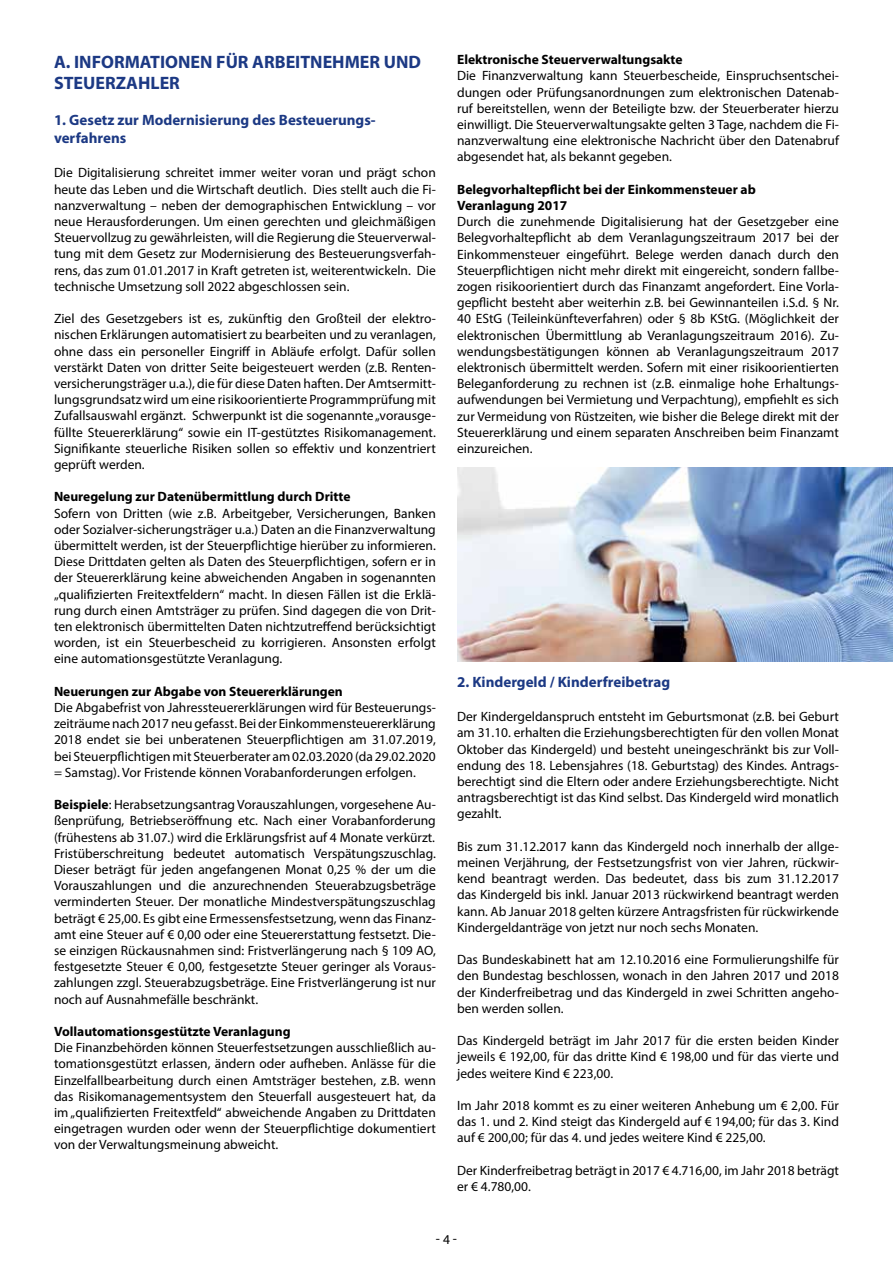
<style>
.page{position:relative;width:893px;height:1263px;background:#fff}
.page>*{position:absolute;margin:0;border:0;box-sizing:border-box;transform-origin:0 0}
.t1{font:700 18px/21.6px "Myriad Pro";color:#1c3984}
.t2{font:700 15px/18px "Myriad Pro";color:#1c3984}
.t3{font:13.5px/16.2px "Myriad Pro";color:#000;text-align:justify}
.t4{font:700 13.5px/16.2px "Myriad Pro";color:#000}
.s1{font-weight:700}
</style>
<div class="page">
<img style="left:457px;top:468px;width:436px;height:193px">
<h1 class="t1" style="left:54px;top:50px;width:369px">A. INFORMATIONEN FÜR ARBEITNEHMER UND<br>STEUERZAHLER</h1>
<p class="t2" style="left:54px;top:111px;width:323px">1. Gesetz zur Modernisierung des Besteuerungs&shy;verfahrens</p>
<p class="t3" style="left:54px;top:164px;width:383px">Die Digitalisierung schreitet immer weiter voran und prägt schon heute das Leben und die Wirtschaft deutlich. Dies stellt auch die Fi&shy;nanzverwaltung – neben der demographischen Entwicklung – vor neue Herausforderungen. Um einen gerechten und gleichmäßigen Steuervollzug zu gewährleisten, will die Regierung die Steuerverwal&shy;tung mit dem Gesetz zur Modernisierung des Besteuerungsverfah&shy;rens, das zum 01.01.2017 in Kraft getreten ist, weiterentwickeln. Die technische Umsetzung soll 2022 abgeschlossen sein.</p>
<p class="t3" style="left:54px;top:310px;width:383px">Ziel des Gesetzgebers ist es, zukünftig den Großteil der elektro&shy;nischen Erklärungen automatisiert zu bearbeiten und zu veranlagen, ohne dass ein personeller Eingriff in Abläufe erfolgt. Dafür sollen verstärkt Daten von dritter Seite beigesteuert werden (z.B. Renten&shy;versicherungsträger u.a.), die für diese Daten haften. Der Amtsermitt&shy;lungsgrundsatz wird um eine risikoorientierte Programmprüfung mit Zufallsauswahl ergänzt. Schwerpunkt ist die sogenannte „vorausge&shy;füllte Steuererklärung“ sowie ein IT-gestütztes Risikomanagement.<br>Signifikante steuerliche Risiken sollen so effektiv und konzentriert geprüft werden.</p>
<p class="t4" style="left:54px;top:488px;width:298px">Neuregelung zur Datenübermittlung durch Dritte</p>
<p class="t3" style="left:54px;top:505px;width:383px">Sofern von Dritten (wie z.B. Arbeitgeber, Versicherungen, Banken oder Sozialver-sicherungsträger u.a.) Daten an die Finanzverwaltung übermittelt werden, ist der Steuerpflichtige hierüber zu informieren.<br>Diese Drittdaten gelten als Daten des Steuerpflichtigen, sofern er in der Steuererklärung keine abweichenden Angaben in sogenannten „qualifizierten Freitextfeldern“ macht. In diesen Fällen ist die Erklä&shy;rung durch einen Amtsträger zu prüfen. Sind dagegen die von Drit&shy;ten elektronisch übermittelten Daten nichtzutreffend berücksichtigt worden, ist ein Steuerbescheid zu korrigieren. Ansonsten erfolgt eine automationsgestützte Veranlagung.</p>
<p class="t4" style="left:54px;top:683px;width:290px">Neuerungen zur Abgabe von Steuererklärungen</p>
<p class="t3" style="left:54px;top:699px;width:383px">Die Abgabefrist von Jahressteuererklärungen wird für Besteuerungs&shy;zeiträume nach 2017 neu gefasst. Bei der Einkommensteuererklärung 2018 endet sie bei unberatenen Steuerpflichtigen am 31.07.2019, bei Steuerpflichtigen mit Steuerberater am 02.03.2020 (da 29.02.2020 = Samstag). Vor Fristende können Vorabanforderungen erfolgen.</p>
<p class="t3" style="left:54px;top:796px;width:383px"><span class="s1">Beispiele</span>: Herabsetzungsantrag Vorauszahlungen, vorgesehene Au&shy;ßenprüfung, Betriebseröffnung etc. Nach einer Vorabanforderung (frühestens ab 31.07.) wird die Erklärungsfrist auf 4 Monate verkürzt.<br>Fristüberschreitung bedeutet automatisch Verspätungszuschlag.<br>Dieser beträgt für jeden angefangenen Monat 0,25 % der um die Vorauszahlungen und die anzurechnenden Steuerabzugsbeträge verminderten Steuer. Der monatliche Mindestverspätungszuschlag beträgt € 25,00. Es gibt eine Ermessensfestsetzung, wenn das Finanz&shy;amt eine Steuer auf € 0,00 oder eine Steuererstattung festsetzt. Die&shy;se einzigen Rückausnahmen sind: Fristverlängerung nach § 109 AO, festgesetzte Steuer € 0,00, festgesetzte Steuer geringer als Voraus&shy;zahlungen zzgl. Steuerabzugsbeträge. Eine Fristverlängerung ist nur noch auf Ausnahmefälle beschränkt.</p>
<p class="t4" style="left:54px;top:1023px;width:238px">Vollautomationsgestützte Veranlagung</p>
<p class="t3" style="left:54px;top:1039px;width:383px">Die Finanzbehörden können Steuerfestsetzungen ausschließlich au&shy;tomationsgestützt erlassen, ändern oder aufheben. Anlässe für die Einzelfallbearbeitung durch einen Amtsträger bestehen, z.B. wenn das Risikomanagementsystem den Steuerfall ausgesteuert hat, da im „qualifizierten Freitextfeld“ abweichende Angaben zu Drittdaten eingetragen wurden oder wenn der Steuerpflichtige dokumentiert von der Verwaltungsmeinung abweicht.</p>
<p class="t4" style="left:457px;top:51px;width:227px">Elektronische Steuerverwaltungsakte</p>
<p class="t3" style="left:457px;top:67px;width:383px">Die Finanzverwaltung kann Steuerbescheide, Einspruchsentschei&shy;dungen oder Prüfungsanordnungen zum elektronischen Datenab&shy;ruf bereitstellen, wenn der Beteiligte bzw. der Steuerberater hierzu einwilligt. Die Steuerverwaltungsakte gelten 3 Tage, nachdem die Fi&shy;nanzverwaltung eine elektronische Nachricht über den Datenabruf abgesendet hat, als bekannt gegeben.</p>
<p class="t4" style="left:457px;top:181px;width:300px">Belegvorhaltepflicht bei der Einkommensteuer ab<br>Veranlagung 2017</p>
<p class="t3" style="left:457px;top:213px;width:383px">Durch die zunehmende Digitalisierung hat der Gesetzgeber eine Belegvorhaltepflicht ab dem Veranlagungszeitraum 2017 bei der Einkommensteuer eingeführt. Belege werden danach durch den Steuerpflichtigen nicht mehr direkt mit eingereicht, sondern fallbe&shy;zogen risikoorientiert durch das Finanzamt angefordert. Eine Vorla&shy;gepflicht besteht aber weiterhin z.B. bei Gewinnanteilen i.S.d. § Nr.<br>40 EStG (Teileinkünfteverfahren) oder § 8b KStG. (Möglichkeit der elektronischen Übermittlung ab Veranlagungszeitraum 2016). Zu&shy;wendungsbestätigungen können ab Veranlagungszeitraum 2017 elektronisch übermittelt werden. Sofern mit einer risikoorientierten Beleganforderung zu rechnen ist (z.B. einmalige hohe Erhaltungs&shy;aufwendungen bei Vermietung und Verpachtung), empfiehlt es sich zur Vermeidung von Rüstzeiten, wie bisher die Belege direkt mit der Steuererklärung und einem separaten Anschreiben beim Finanzamt einzureichen.</p>
<p class="t2" style="left:457px;top:672px;width:215px">2. Kindergeld / Kinderfreibetrag</p>
<p class="t3" style="left:457px;top:708px;width:383px">Der Kindergeldanspruch entsteht im Geburtsmonat (z.B. bei Geburt am 31.10. erhalten die Erziehungsberechtigten für den vollen Monat Oktober das Kindergeld) und besteht uneingeschränkt bis zur Voll&shy;endung des 18. Lebensjahres (18. Geburtstag) des Kindes. Antrags&shy;berechtigt sind die Eltern oder andere Erziehungsberechtigte. Nicht antragsberechtigt ist das Kind selbst. Das Kindergeld wird monatlich gezahlt.</p>
<p class="t3" style="left:457px;top:838px;width:383px">Bis zum 31.12.2017 kann das Kindergeld noch innerhalb der allge&shy;meinen Verjährung, der Festsetzungsfrist von vier Jahren, rückwir&shy;kend beantragt werden. Das bedeutet, dass bis zum 31.12.2017 das Kindergeld bis inkl. Januar 2013 rückwirkend beantragt werden kann. Ab Januar 2018 gelten kürzere Antragsfristen für rückwirkende Kindergeldanträge von jetzt nur noch sechs Monaten.</p>
<p class="t3" style="left:457px;top:951px;width:383px">Das Bundeskabinett hat am 12.10.2016 eine Formulierungshilfe für den Bundestag beschlossen, wonach in den Jahren 2017 und 2018 der Kinderfreibetrag und das Kindergeld in zwei Schritten angeho&shy;ben werden sollen.</p>
<p class="t3" style="left:457px;top:1032px;width:383px">Das Kindergeld beträgt im Jahr 2017 für die ersten beiden Kinder jeweils € 192,00, für das dritte Kind € 198,00 und für das vierte und jedes weitere Kind € 223,00.</p>
<p class="t3" style="left:457px;top:1097px;width:383px">Im Jahr 2018 kommt es zu einer weiteren Anhebung um € 2,00. Für das 1. und 2. Kind steigt das Kindergeld auf € 194,00; für das 3. Kind auf € 200,00; für das 4. und jedes weitere Kind € 225,00.</p>
<p class="t3" style="left:457px;top:1162px;width:383px">Der Kinderfreibetrag beträgt in 2017 € 4.716,00, im Jahr 2018 beträgt er € 4.780,00.</p>
<p class="t3" style="left:436px;top:1231px;width:23px">- 4 -</p>
</div>
